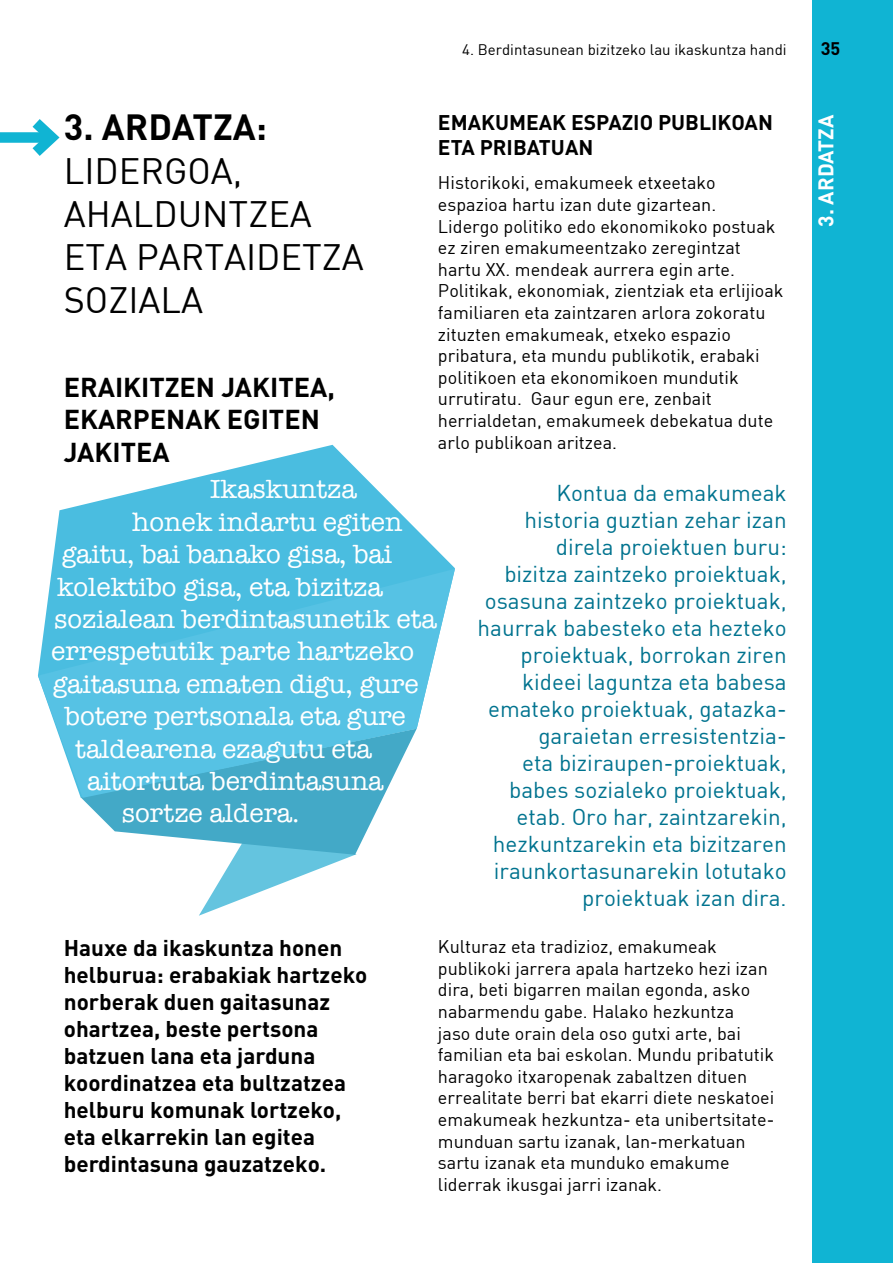
<style>
.page{position:relative;width:893px;height:1263px;background:#fff}
.page>*{position:absolute;margin:0;border:0;box-sizing:border-box;transform-origin:0 0}
.t1{font:36px/43.2px "DIN";color:#000}
.t2{font:700 36px "DIN";color:#000}
.t3{font:27px "American Typewriter";color:#fff}
.t4{font:700 27px/32.4px "DIN";color:#000}
.t5{font:22.5px/27px "DIN";color:#00738f;text-align:right}
.t6{font:700 22.5px/27px "DIN";color:#000}
.t7{font:700 21px/25.2px "DIN";color:#000}
.t8{font:700 21px "DIN";color:#fff}
.t9{font:18px/21.6px "DIN";color:#000}
.t10{font:700 18px "DIN";color:#000}
.t11{font:15px "DIN";color:#000}
</style>
<div class="page">
<div style="left:812px;top:0;width:81px;height:1263px;background:#10b4d3"></div>
<svg style="left:51px;top:445px;width:404px;height:124px;fill:#4abde0"></svg>
<svg style="left:81px;top:798px;width:302px;height:118px"></svg>
<svg style="left:38px;top:569px;width:417px;height:229px;background:#63c4e2"></svg>
<div style="left:0;top:132px;width:52px;height:11px;background:#10b4d3"></div>
<svg style="left:21px;top:119px;width:39px;height:37px"></svg>
<p class="t11" style="left:462px;top:41px;width:326px">4. Berdintasunean bizitzeko lau ikaskuntza handi</p>
<p class="t10" style="left:821px;top:37px;width:21px">35</p>
<h1 class="t2" style="left:64px;top:104px;width:205px">3. ARDATZA:</h1>
<h1 class="t1" style="left:64px;top:148px;width:302px">LIDERGOA,<br>AHALDUNTZEA<br>ETA PARTAIDETZA<br>SOZIALA</h1>
<p class="t7" style="left:438px;top:109px;width:336px">EMAKUMEAK ESPAZIO PUBLIKOAN<br>ETA PRIBATUAN</p>
<p class="t9" style="left:438px;top:172px;width:347px">Historikoki, emakumeek etxeetako espazioa hartu izan dute gizartean.<br>Lidergo politiko edo ekonomikoko postuak ez ziren emakumeentzako zeregintzat hartu XX. mendeak aurrera egin arte.<br>Politikak, ekonomiak, zientziak eta erlijioak familiaren eta zaintzaren arlora zokoratu zituzten emakumeak, etxeko espazio pribatura, eta mundu publikotik, erabaki politikoen eta ekonomikoen mundutik urrutiratu. Gaur egun ere, zenbait herrialdetan, emakumeek debekatua dute arlo publikoan aritzea.</p>
<p class="t5" style="left:478px;top:479px;width:311px">Kontua da emakumeak historia guztian zehar izan direla proiektuen buru:<br>bizitza zaintzeko proiektuak, osasuna zaintzeko proiektuak, haurrak babesteko eta hezteko proiektuak, borrokan ziren kideei laguntza eta babesa emateko proiektuak, gatazka&shy;garaietan erresistentzia-<br>eta biziraupen-proiektuak, babes sozialeko proiektuak, etab. Oro har, zaintzarekin, hezkuntzarekin eta bizitzaren iraunkortasunarekin lotutako proiektuak izan dira.</p>
<p class="t9" style="left:438px;top:936px;width:338px">Kulturaz eta tradizioz, emakumeak publikoki jarrera apala hartzeko hezi izan dira, beti bigarren mailan egonda, asko nabarmendu gabe. Halako hezkuntza<br>jaso dute orain dela oso gutxi arte, bai familian eta bai eskolan. Mundu pribatutik haragoko itxaropenak zabaltzen dituen errealitate berri bat ekarri diete neskatoei emakumeak hezkuntza- eta unibertsitate&shy;munduan sartu izanak, lan-merkatuan sartu izanak eta munduko emakume liderrak ikusgai jarri izanak.</p>
<h2 class="t4" style="left:64px;top:370px;width:273px">ERAIKITZEN JAKITEA,<br>EKARPENAK EGITEN<br>JAKITEA</h2>
<h2 class="t3" style="left:210px;top:469px;width:148px">Ikaskuntza</h2>
<h2 class="t3" style="left:132px;top:501px;width:272px">honek indartu egiten</h2>
<h2 class="t3" style="left:62px;top:534px;width:332px">gaitu, bai banako gisa, bai</h2>
<h2 class="t3" style="left:57px;top:566px;width:327px">kolektibo gisa, eta bizitza</h2>
<h2 class="t3" style="left:54px;top:598px;width:384px">sozialean berdintasunetik eta</h2>
<h2 class="t3" style="left:51px;top:631px;width:364px">errespetutik parte hartzeko</h2>
<h2 class="t3" style="left:53px;top:663px;width:367px">gaitasuna ematen digu, gure</h2>
<h2 class="t3" style="left:65px;top:696px;width:343px">botere pertsonala eta gure</h2>
<h2 class="t3" style="left:75px;top:728px;width:298px">taldearena ezagutu eta</h2>
<h2 class="t3" style="left:87px;top:760px;width:298px">aitortuta berdintasuna</h2>
<h2 class="t3" style="left:122px;top:793px;width:179px">sortze aldera.</h2>
<p class="t6" style="left:64px;top:933px;width:305px">Hauxe da ikaskuntza honen helburua: erabakiak hartzeko norberak duen gaitasunaz ohartzea, beste pertsona batzuen lana eta jarduna koordinatzea eta bultzatzea helburu komunak lortzeko, eta elkarrekin lan egitea berdintasuna gauzatzeko.</p>
<p class="t8" style="left:812px;top:227px;width:114px;rotate:-90deg">3. ARDATZA</p>
</div>
